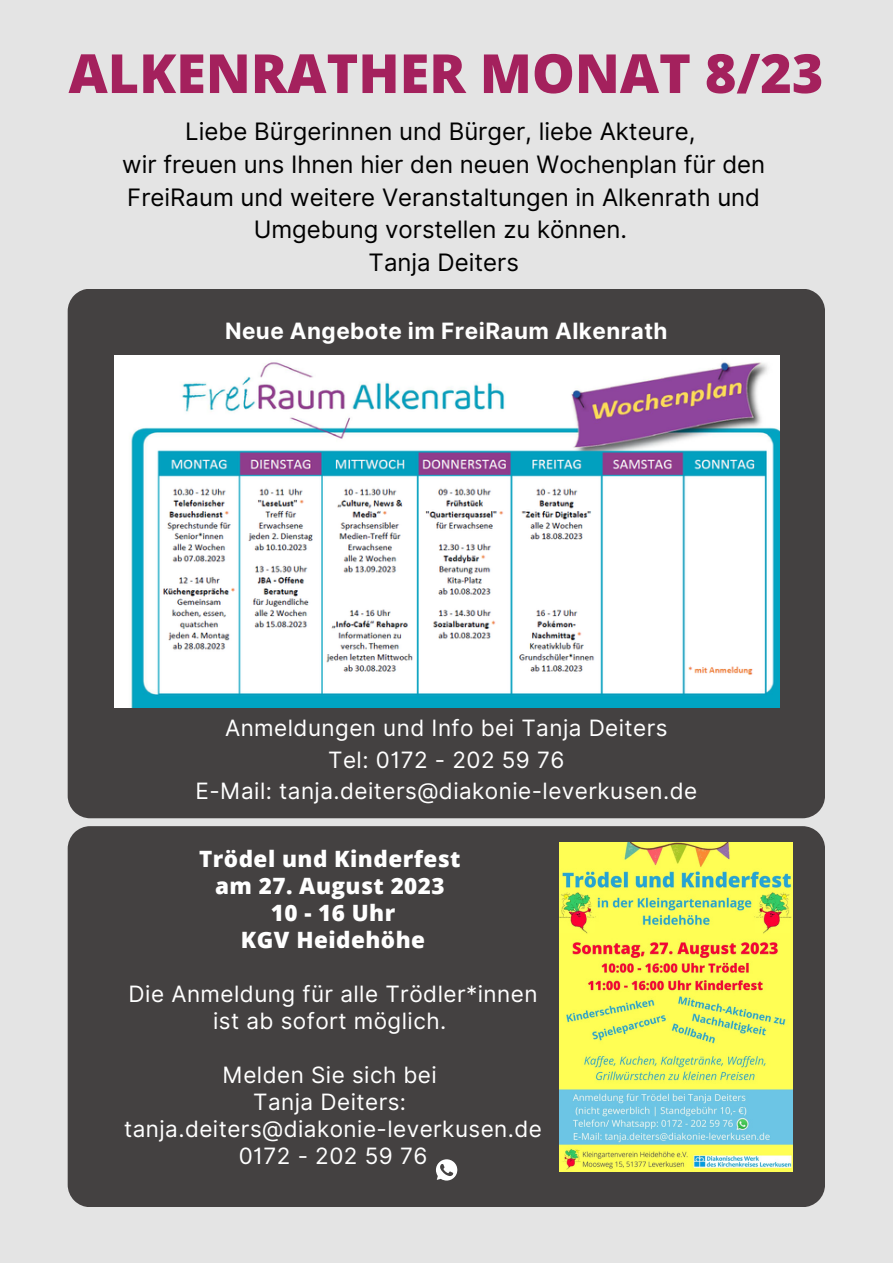
<style>
.page{position:relative;width:893px;height:1264px;background:#fff}
.page>*{position:absolute;margin:0;border:0;box-sizing:border-box;transform-origin:0 0}
.t1{font:800 54px "Open Sans";color:#a4215d}
.t2{font:24px/32.5px "Inter";color:#000;text-align:center}
.t3{font:22.5px/27px "Inter";letter-spacing:.02em;color:#fff;text-align:center}
.t4{font:800 22.5px "Open Sans";letter-spacing:.02em;color:#fff}
.t5{font:700 22.5px "Inter";letter-spacing:.02em;color:#fff}
</style>
<div class="page">
<div style="left:0;top:0;width:892px;height:1262px;background:#e4e4e4"></div>
<div style="left:68px;top:289px;width:756px;height:529px;background:#444141"></div>
<div style="left:68px;top:826px;width:756px;height:381px;background:#444141"></div>
<svg style="left:433px;top:1157px;width:26px;height:25px"></svg>
<img style="left:559px;top:843px;width:233px;height:328px">
<img style="left:115px;top:355px;width:664px;height:352px">
<p class="t1" style="left:68px;top:35px;width:756px">ALKENRATHER MONAT 8/23</p>
<p class="t2" style="left:185px;top:115px;width:511px">Liebe Bürgerinnen und Bürger, liebe Akteure,</p>
<p class="t2" style="left:122px;top:148px;width:644px">wir freuen uns Ihnen hier den neuen Wochenplan für den<br>FreiRaum und weitere Veranstaltungen in Alkenrath und<br>Umgebung vorstellen zu können.</p>
<p class="t2" style="left:368px;top:246px;width:152px">Tanja Deiters</p>
<p class="t5" style="left:225px;top:318px;width:444px">Neue Angebote im FreiRaum Alkenrath</p>
<p class="t3" style="left:225px;top:714px;width:444px">Anmeldungen und Info bei Tanja Deiters</p>
<p class="t3" style="left:328px;top:746px;width:238px">Tel: 0172 - 202 59 76</p>
<p class="t3" style="left:195px;top:777px;width:503px">E-Mail: tanja.deiters@diakonie-leverkusen.de</p>
<p class="t4" style="left:199px;top:842px;width:263px">Trödel und Kinderfest</p>
<p class="t4" style="left:215px;top:869px;width:231px">am 27. August 2023</p>
<p class="t4" style="left:271px;top:896px;width:126px">10 - 16 Uhr</p>
<p class="t4" style="left:241px;top:923px;width:186px">KGV Heidehöhe</p>
<p class="t3" style="left:129px;top:979px;width:410px">Die Anmeldung für alle Trödler*innen ist ab sofort möglich.</p>
<p class="t3" style="left:222px;top:1060px;width:216px">Melden Sie sich bei</p>
<p class="t3" style="left:253px;top:1087px;width:154px">Tanja Deiters:</p>
<p class="t3" style="left:124px;top:1114px;width:419px">tanja.deiters@diakonie-leverkusen.de</p>
<p class="t3" style="left:239px;top:1141px;width:190px">0172 - 202 59 76</p>
</div>
